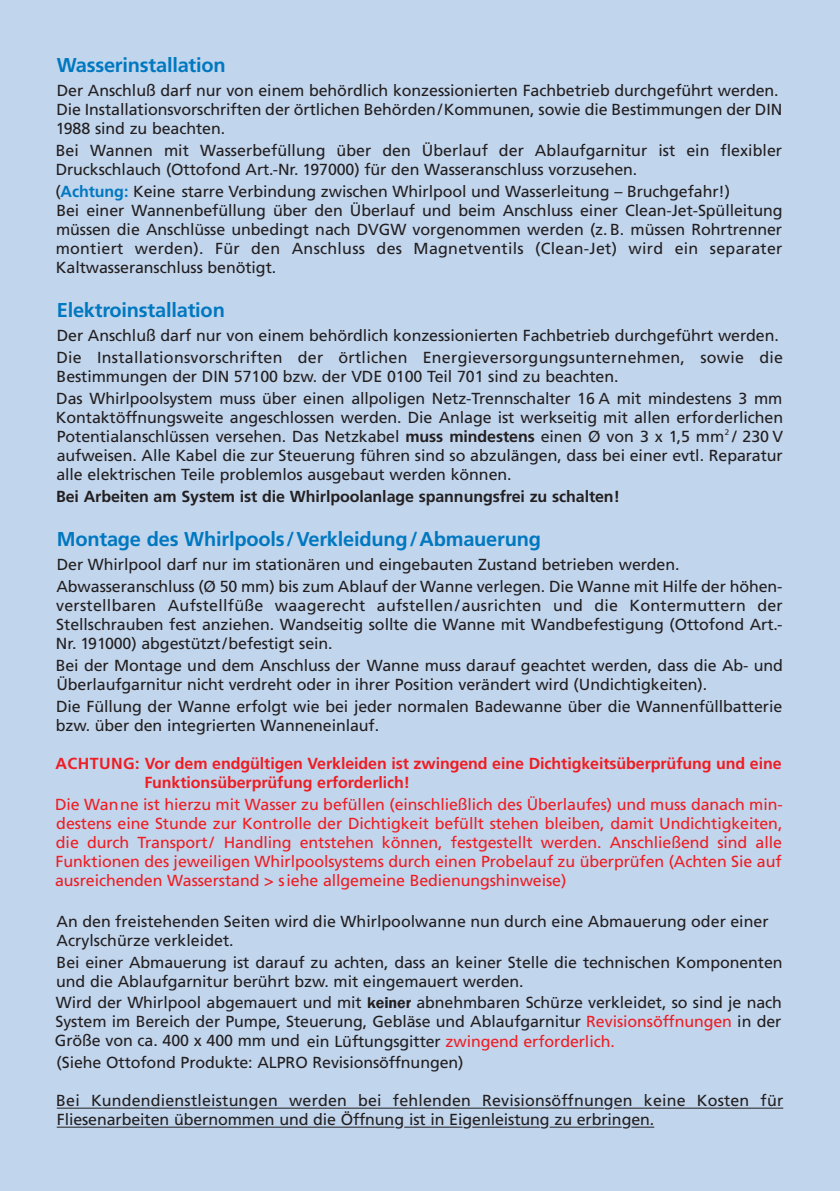
<style>
.page{position:relative;width:840px;height:1191px;background:#fff}
.page>*{position:absolute;margin:0;border:0;box-sizing:border-box;transform-origin:0 0}
.t1{font:700 20px "Frutiger";letter-spacing:-.01em;color:#0078c0}
.t2{font:16px/19px "Frutiger";letter-spacing:-.005em;color:#231f20}
.t3{font:16px/19px "Frutiger";letter-spacing:-.005em;color:#ee1d23;text-align:justify}
.t4{font:700 16px/19px "Frutiger";letter-spacing:-.005em;color:#ee1d23}
.t5{font:700 16px "Frutiger";letter-spacing:-.005em;color:#231f20}
.s1{font-weight:700;color:#0078c0}
.s2{font-weight:700}
.s3{font-family:"Franklin Gothic";font-weight:600}
.s4{color:#ee1d23}
</style>
<div class="page">
<div style="left:0;top:0;width:839px;height:1191px;background:#c1d5ed"></div>
<hr style="left:57px;top:1107px;width:192px;height:1px;background:#231f20">
<hr style="left:259px;top:1107px;width:344px;height:1px;background:#231f20">
<hr style="left:613px;top:1107px;width:169px;height:1px;background:#231f20">
<hr style="left:57px;top:1126px;width:337px;height:1px;background:#231f20">
<hr style="left:404px;top:1126px;width:58px;height:1px;background:#231f20">
<hr style="left:472px;top:1126px;width:67px;height:1px;background:#231f20">
<hr style="left:549px;top:1126px;width:72px;height:1px;background:#231f20">
<svg style="left:631px;top:1126px;width:23px;height:1px"></svg>
<p class="t1" style="left:57px;top:53px;width:170px">Wasserinstallation</p>
<p class="t2" style="left:56px;top:81px;width:727px">Der Anschluß darf nur von einem behördlich konzessionierten Fachbetrieb durchgeführt werden.<br>Die Installationsvorschriften der örtlichen Behörden/Kommunen, sowie die Bestimmungen der DIN<br>1988 sind zu beachten.</p>
<p class="t2" style="left:56px;top:141px;width:727px">Bei Wannen mit Wasserbefüllung über den Überlauf der Ablaufgarnitur ist ein flexibler<br>Druckschlauch (Ottofond Art.-Nr. 197000) für den Wasseranschluss vorzusehen.</p>
<p class="t2" style="left:55px;top:182px;width:728px">(<span class="s1">Achtung:</span> Keine starre Verbindung zwischen Whirlpool und Wasserleitung – Bruchgefahr!)<br>Bei einer Wannenbefüllung über den Überlauf und beim Anschluss einer Clean-Jet-Spülleitung müssen die Anschlüsse unbedingt nach DVGW vorgenommen werden (z. B. müssen Rohrtrenner montiert werden). Für den Anschluss des Magnetventils (Clean-Jet) wird ein separater Kaltwasseranschluss benötigt.</p>
<p class="t1" style="left:57px;top:298px;width:169px">Elektroinstallation</p>
<p class="t2" style="left:56px;top:325px;width:727px;line-height:21.8px">Der Anschluß darf nur von einem behördlich konzessionierten Fachbetrieb durchgeführt werden.<br>Die Installationsvorschriften der örtlichen Energieversorgungsunternehmen, sowie die</p>
<p class="t2" style="left:56px;top:366px;width:727px;line-height:21.8px">Bestimmungen der DIN 57100 bzw. der VDE 0100 Teil 701 sind zu beachten.<br>Das Whirlpoolsystem muss über einen allpoligen Netz-Trennschalter 16 A mit mindestens 3 mm</p>
<p class="t2" style="left:56px;top:408px;width:728px;text-align:justify">Kontaktöffnungsweite angeschlossen werden. Die Anlage ist werkseitig mit allen erforderlichen Potentialanschlüssen versehen. Das Netzkabel <span class="s2">muss mindestens</span> einen Ø von 3 x 1,5 mm<sup>2</sup> / 230 V aufweisen. Alle Kabel die zur Steuerung führen sind so abzulängen, dass bei einer evtl. Reparatur alle elektrischen Teile problemlos ausgebaut werden können.</p>
<p class="t5" style="left:56px;top:487px;width:565px">Bei Arbeiten am System ist die Whirlpoolanlage spannungsfrei zu schalten!</p>
<p class="t1" style="left:57px;top:527px;width:485px">Montage des Whirlpools/Verkleidung/Abmauerung</p>
<p class="t2" style="left:56px;top:554px;width:727px;line-height:21.8px">Der Whirlpool darf nur im stationären und eingebauten Zustand betrieben werden.<br>Abwasseranschluss (Ø 50 mm) bis zum Ablauf der Wanne verlegen. Die Wanne mit Hilfe der höhen-</p>
<p class="t2" style="left:56px;top:596px;width:728px;text-align:justify">verstellbaren Aufstellfüße waagerecht aufstellen/ausrichten und die Kontermuttern der Stellschrauben fest anziehen. Wandseitig sollte die Wanne mit Wandbefestigung (Ottofond Art.- Nr. 191000) abgestützt/befestigt sein.</p>
<p class="t2" style="left:56px;top:656px;width:728px">Bei der Montage und dem Anschluss der Wanne muss darauf geachtet werden, dass die Ab- und<br>Überlaufgarnitur nicht verdreht oder in ihrer Position verändert wird (Undichtigkeiten).</p>
<p class="t2" style="left:56px;top:697px;width:727px">Die Füllung der Wanne erfolgt wie bei jeder normalen Badewanne über die Wannenfüllbatterie bzw. über den integrierten Wanneneinlauf.</p>
<p class="t4" style="left:144px;top:754px;width:638px;text-indent:-89px">ACHTUNG: Vor dem endgültigen Verkleiden ist zwingend eine Dichtigkeitsüberprüfung und eine<br>Funktionsüberprüfung erforderlich!</p>
<p class="t3" style="left:55px;top:795px;width:728px">Die Wanne ist hierzu mit Wasser zu befüllen (einschließlich des Überlaufes) und muss danach min&shy;destens eine Stunde zur Kontrolle der Dichtigkeit befüllt stehen bleiben, damit Undichtigkeiten, die durch Transport/ Handling entstehen können, festgestellt werden. Anschließend sind alle Funktionen des jeweiligen Whirlpoolsystems durch einen Probelauf zu überprüfen (Achten Sie auf ausreichenden Wasserstand &gt; siehe allgemeine Bedienungshinweise)</p>
<p class="t2" style="left:57px;top:911px;width:713px">An den freistehenden Seiten wird die Whirlpoolwanne nun durch eine Abmauerung oder einer<br>Acrylschürze verkleidet.</p>
<p class="t2" style="left:56px;top:952px;width:727px">Bei einer Abmauerung ist darauf zu achten, dass an keiner Stelle die technischen Komponenten und die Ablaufgarnitur berührt bzw. mit eingemauert werden.</p>
<p class="t2" style="left:55px;top:993px;width:728px;text-align:justify">Wird der Whirlpool abgemauert und mit <span class="s3">keiner</span> abnehmbaren Schürze verkleidet, so sind je nach System im Bereich der Pumpe, Steuerung, Gebläse und Ablaufgarnitur <span class="s4">Revisionsöffnungen</span> in der Größe von ca. 400 x 400 mm und ein Lüftungsgitter <span class="s4">zwingend erforderlich.</span></p>
<p class="t2" style="left:57px;top:1053px;width:408px">(Siehe Ottofond Produkte: ALPRO Revisionsöffnungen)</p>
<p class="t2" style="left:56px;top:1091px;width:728px">Bei Kundendienstleistungen werden bei fehlenden Revisionsöffnungen keine Kosten für<br>Fliesenarbeiten übernommen und die Öffnung ist in Eigenleistung zu erbringen.</p>
</div>
